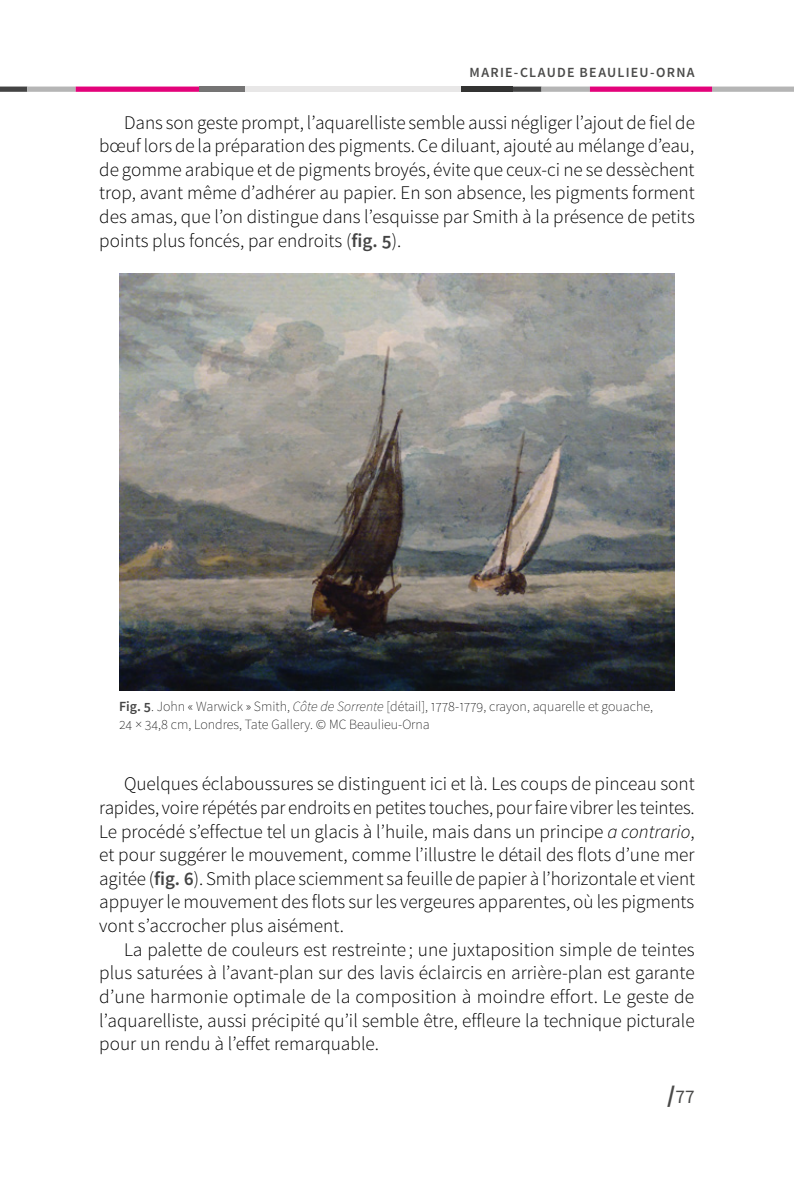
<style>
.page{position:relative;width:794px;height:1191px;background:#fff}
.page>*{position:absolute;margin:0;border:0;box-sizing:border-box;transform-origin:0 0}
.t1{font:300 19.25px/23.6px "Source Sans Pro";color:#000;text-align:justify}
.t2{font:19.25px "Source Sans Pro";color:#4a4a49}
.t3{font:200 14px/17.5px "Source Sans Pro";color:#000}
.t4{font:600 14px "Source Sans Pro";letter-spacing:.095em;color:#4a4a49}
.s1{font-weight:600;color:#444}
.s2{font-style:italic}
.s3{font-weight:700;font-size:24.5px}
</style>
<div class="page">
<svg style="left:0;top:87px;width:794px;height:5px"></svg>
<div style="left:199px;top:87px;width:46px;height:5px;background:#757474"></div>
<div style="left:245px;top:87px;width:216px;height:5px;background:#e8e7e7"></div>
<div style="left:461px;top:87px;width:52px;height:5px;background:#333332"></div>
<img style="left:119px;top:274px;width:556px;height:416px">
<p class="t4" style="left:469px;top:64px;width:21px">MARIE</p>
<p class="t4" style="left:514px;top:64px;width:26px">-CLAUDE</p>
<p class="t4" style="left:579px;top:64px;width:19px">BEAULIEU</p>
<p class="t4" style="left:650px;top:64px;width:27px">-ORNA</p>
<p class="t1" style="left:99px;top:110px;width:597px;text-indent:25px">Dans son geste prompt, l’aquarelliste semble aussi négliger l’ajout de fiel de bœuf lors de la préparation des pigments. Ce diluant, ajouté au mélange d’eau, de gomme arabique et de pigments broyés, évite que ceux-ci ne se dessèchent trop, avant même d’adhérer au papier. En son absence, les pigments forment des amas, que l’on distingue dans l’esquisse par Smith à la présence de petits points plus foncés, par endroits (<span class="s1">FIG. 5</span>).</p>
<p class="t3" style="left:119px;top:697px;width:535px"><span class="s1">FIG. 5</span>. John « Warwick » Smith, <span class="s2">Côte de Sorrente</span> [détail], 1778-1779, crayon, aquarelle et gouache,<br>24 × 34,8 cm, Londres, Tate Gallery. © MC Beaulieu-Orna</p>
<p class="t1" style="left:99px;top:772px;width:597px;text-indent:25px">Quelques éclaboussures se distinguent ici et là. Les coups de pinceau sont rapides, voire répétés par endroits en petites touches, pour faire vibrer les teintes.<br>Le procédé s’effectue tel un glacis à l’huile, mais dans un principe <span class="s2">a contrario</span>, et pour suggérer le mouvement, comme l’illustre le détail des flots d’une mer agitée (<span class="s1">FIG. 6</span>). Smith place sciemment sa feuille de papier à l’horizontale et vient appuyer le mouvement des flots sur les vergeures apparentes, où les pigments vont s’accrocher plus aisément.</p>
<p class="t1" style="left:99px;top:937px;width:597px;text-indent:25px">La palette de couleurs est restreinte ; une juxtaposition simple de teintes plus saturées à l’avant-plan sur des lavis éclaircis en arrière-plan est garante d’une harmonie optimale de la composition à moindre effort. Le geste de l’aquarelliste, aussi précipité qu’il semble être, effleure la technique picturale pour un rendu à l’effet remarquable.</p>
<p class="t2" style="left:667px;top:1084px;width:29px"><span class="s3">/</span>77</p>
</div>
